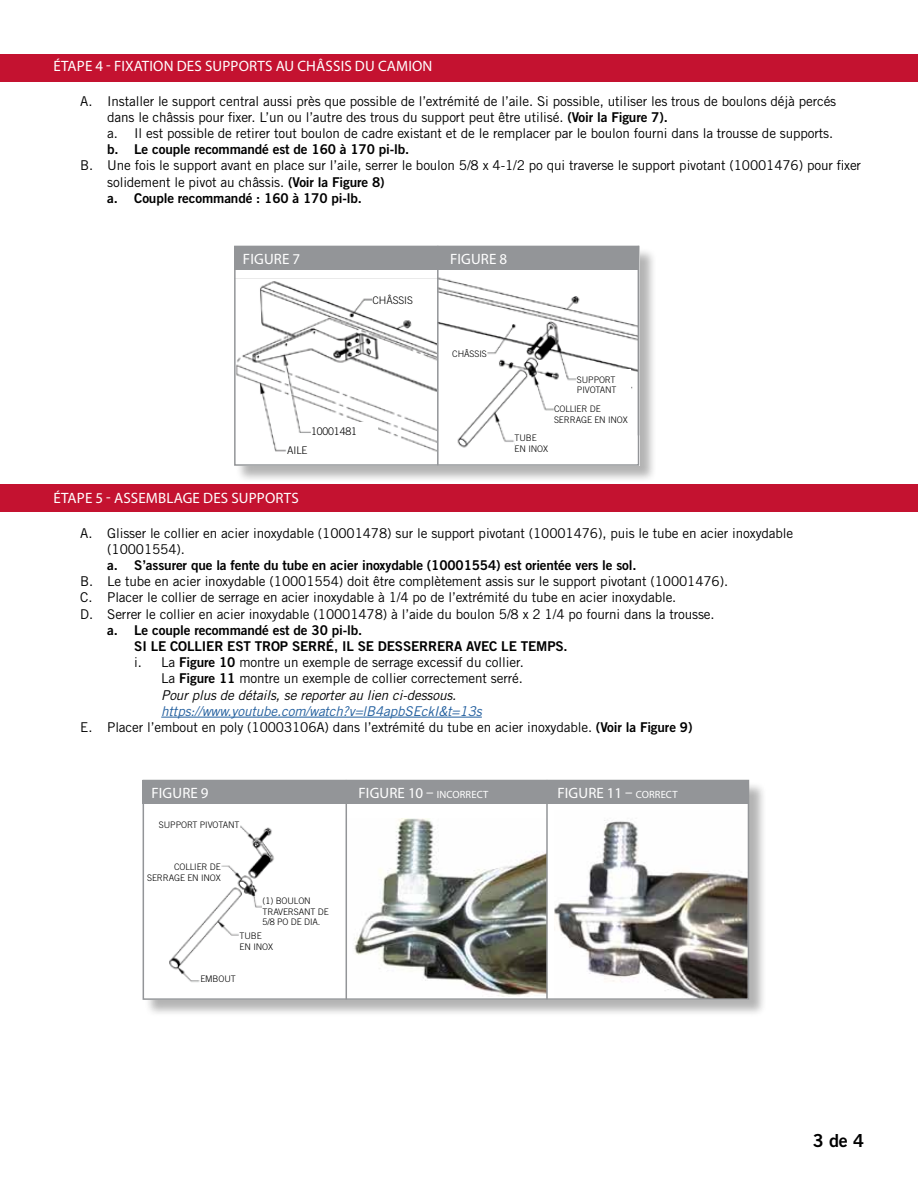
<style>
.page{position:relative;width:918px;height:1188px;background:#fff}
.page>*{position:absolute;margin:0;border:0;box-sizing:border-box;transform-origin:0 0}
.t1{font:18px "Trade Gothic LT Std Bd 2";color:#000}
.t2{font:15px "Myriad Pro";letter-spacing:.01em;color:#fff}
.t3{font:13.5px/16.2px "Trade Gothic LT Std";letter-spacing:-.01em;color:#000}
.t4{font:13.5px/16.2px "Trade Gothic LT Std Bd 2";letter-spacing:-.01em;color:#000}
.t5{font:300 10.5px "Trade Gothic LT Std";letter-spacing:-.01em;color:#000}
.t6{font:300 9px/10.8px "Trade Gothic LT Std";letter-spacing:-.01em;color:#000}
.s1{font-family:"Trade Gothic LT Std Bd 2"}
.s2{font-style:italic}
.s3{font-style:italic;color:#215e9e}
.s4{font-size:10.5px}
</style>
<div class="page">
<div style="left:235px;top:247px;width:422px;height:236px;background:#000;opacity:.3"></div>
<div style="left:234px;top:246px;width:405px;height:219px;background:#fff"></div>
<div style="left:144px;top:781px;width:623px;height:236px;background:#000;opacity:.3"></div>
<div style="left:143px;top:780px;width:606px;height:219px;background:#fff"></div>
<div style="left:0;top:54px;width:918px;height:28px;background:#c41230"></div>
<div style="left:0;top:484px;width:918px;height:28px;background:#c41230"></div>
<hr style="left:161px;top:717px;width:321px;height:1px;background:#215e9e">
<img style="left:554px;top:820px;width:192px;height:177px">
<img style="left:237px;top:281px;width:200px;height:171px">
<img style="left:169px;top:825px;width:105px;height:158px">
<img style="left:439px;top:277px;width:197px;height:174px">
<img style="left:354px;top:819px;width:192px;height:177px">
<div style="left:234px;top:246px;width:404px;height:24px;background:#939598"></div>
<div style="left:143px;top:780px;width:606px;height:24px;background:#939598"></div>
<div style="left:234px;top:246px;width:405px;height:220px;border:2px solid #939598"></div>
<div style="left:143px;top:780px;width:606px;height:220px;border:2px solid #939598"></div>
<hr style="left:437px;top:246px;width:2px;height:219px;background:#939598">
<hr style="left:346px;top:780px;width:1px;height:219px;background:#939598">
<hr style="left:638px;top:246px;width:1px;height:189px;background:#939598">
<hr style="left:546px;top:780px;width:2px;height:219px;background:#939598">
<div style="left:373px;top:288px;width:49px;height:25px;background:#fff"></div>
<div style="left:287px;top:441px;width:67px;height:18px;background:#fff"></div>
<div style="left:311px;top:422px;width:67px;height:19px;background:#fff"></div>
<div style="left:440px;top:342px;width:47px;height:23px;background:#fff"></div>
<div style="left:577px;top:369px;width:54px;height:31px;background:#fff"></div>
<div style="left:554px;top:399px;width:75px;height:30px;background:#fff"></div>
<div style="left:515px;top:425px;width:60px;height:37px;background:#fff"></div>
<div style="left:145px;top:821px;width:95px;height:33px;background:#fff"></div>
<div style="left:146px;top:855px;width:75px;height:34px;background:#fff"></div>
<div style="left:200px;top:969px;width:106px;height:20px;background:#fff"></div>
<div style="left:263px;top:892px;width:66px;height:39px;background:#fff"></div>
<div style="left:240px;top:928px;width:51px;height:26px;background:#fff"></div>
<p class="t2" style="left:53px;top:57px;width:381px">ÉTAPE 4 - FIXATION DES SUPPORTS AU CHÂSSIS DU CAMION</p>
<p class="t3" style="left:107px;top:93px;width:731px;text-indent:-27px">A. Installer le support central aussi près que possible de l’extrémité de l’aile. Si possible, utiliser les trous de boulons déjà percés dans le châssis pour fixer. L’un ou l’autre des trous du support peut être utilisé. <span class="s1">(Voir la Figure 7).<br></span>a. Il est possible de retirer tout boulon de cadre existant et de le remplacer par le boulon fourni dans la trousse de supports.</p>
<p class="t4" style="left:107px;top:141px;width:304px">b. Le couple recommandé est de 160 à 170 pi-lb.</p>
<p class="t3" style="left:107px;top:157px;width:755px;text-indent:-27px">B. Une fois le support avant en place sur l’aile, serrer le boulon 5/8 x 4-1/2 po qui traverse le support pivotant (10001476) pour fixer solidement le pivot au châssis. <span class="s1">(Voir la Figure 8)</span></p>
<p class="t4" style="left:107px;top:190px;width:256px">a. Couple recommandé : 160 à 170 pi-lb.</p>
<p class="t2" style="left:243px;top:249px;width:59px">FIGURE 7</p>
<p class="t5" style="left:373px;top:294px;width:42px">CHÂSSIS</p>
<p class="t5" style="left:311px;top:425px;width:47px">10001481</p>
<p class="t5" style="left:287px;top:444px;width:22px">AILE</p>
<p class="t2" style="left:450px;top:249px;width:59px">FIGURE 8</p>
<p class="t6" style="left:452px;top:348px;width:36px">CHÂSSIS</p>
<p class="t6" style="left:577px;top:374px;width:41px">SUPPORT<br>PIVOTANT</p>
<p class="t6" style="left:554px;top:403px;width:75px">COLLIER DE<br>SERRAGE EN INOX</p>
<p class="t6" style="left:515px;top:433px;width:35px">TUBE<br>EN INOX</p>
<p class="t2" style="left:53px;top:489px;width:247px">ÉTAPE 5 - ASSEMBLAGE DES SUPPORTS</p>
<p class="t3" style="left:107px;top:525px;width:688px;text-indent:-27px">A. Glisser le collier en acier inoxydable (10001478) sur le support pivotant (10001476), puis le tube en acier inoxydable (10001554).</p>
<p class="t4" style="left:107px;top:557px;width:531px">a. S’assurer que la fente du tube en acier inoxydable (10001554) est orientée vers le sol.</p>
<p class="t3" style="left:80px;top:573px;width:649px">B. Le tube en acier inoxydable (10001554) doit être complètement assis sur le support pivotant (10001476).<br>C. Placer le collier de serrage en acier inoxydable à 1/4 po de l’extrémité du tube en acier inoxydable.<br>D. Serrer le collier en acier inoxydable (10001478) à l’aide du boulon 5/8 x 2 1/4 po fourni dans la trousse.</p>
<p class="t4" style="left:134px;top:622px;width:435px;text-indent:-27px">a. Le couple recommandé est de 30 pi-lb.<br>SI LE COLLIER EST TROP SERRÉ, IL SE DESSERRERA AVEC LE TEMPS.</p>
<p class="t3" style="left:161px;top:654px;width:364px;text-align:justify;text-indent:-27px">i. La <span class="s1">Figure 10</span> montre un exemple de serrage excessif du collier.<br>La <span class="s1">Figure 11</span> montre un exemple de collier correctement serré.<br><span class="s2">Pour plus de détails, se reporter au lien ci-dessous.</span></p>
<p class="t3" style="left:80px;top:703px;width:614px;text-indent:81px"><span class="s3">https://www.youtube.com/watch?v=lB4apbSEckI&amp;t=13s<br></span>E. Placer l’embout en poly (10003106A) dans l’extrémité du tube en acier inoxydable. <span class="s1">(Voir la Figure 9)</span></p>
<p class="t2" style="left:151px;top:783px;width:59px">FIGURE 9</p>
<p class="t6" style="left:159px;top:819px;width:82px">SUPPORT PIVOTANT</p>
<p class="t6" style="left:147px;top:861px;width:75px;text-align:right">COLLIER DE<br>SERRAGE EN INOX</p>
<p class="t6" style="left:263px;top:895px;width:68px">(1) BOULON<br>TRAVERSANT DE<br>5/8 PO DE DIA.</p>
<p class="t6" style="left:240px;top:930px;width:35px">TUBE<br>EN INOX</p>
<p class="t6" style="left:200px;top:974px;width:37px">EMBOUT</p>
<p class="t2" style="left:359px;top:783px;width:131px">FIGURE 10 – <span class="s4">INCORRECT</span></p>
<p class="t2" style="left:557px;top:783px;width:122px">FIGURE 11 – <span class="s4">CORRECT</span></p>
<h1 class="t1" style="left:813px;top:1129px;width:53px">3 de 4</h1>
</div>
